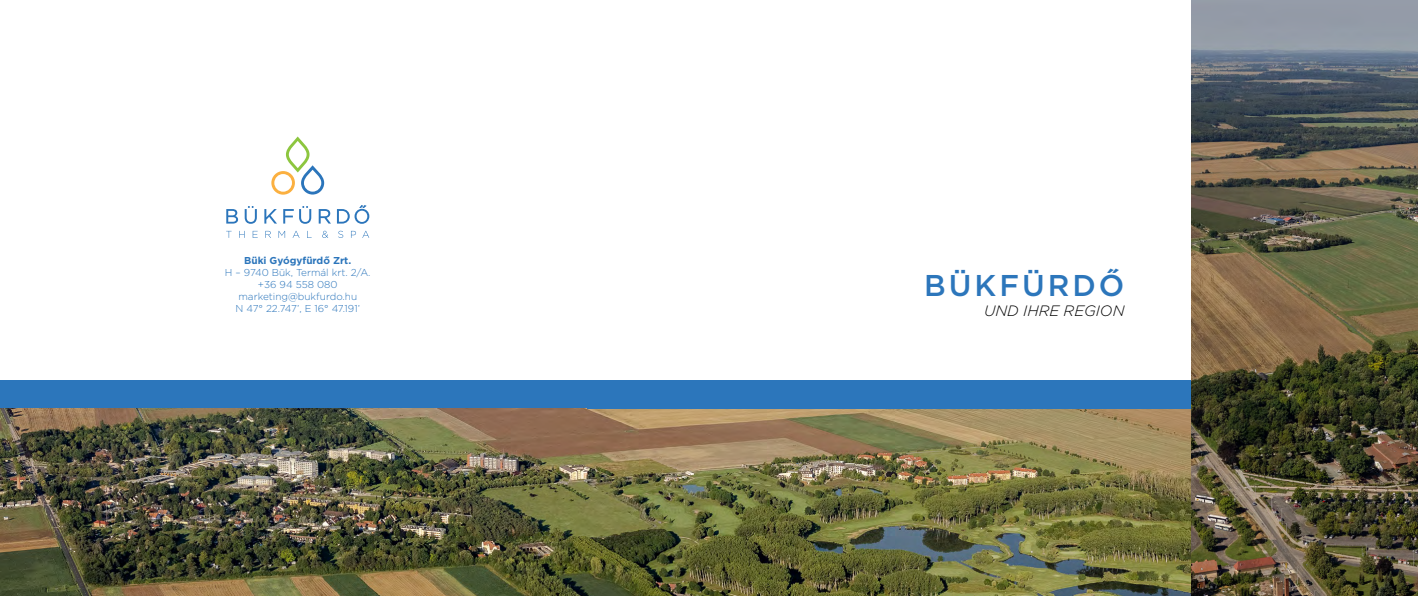
<style>
.page{position:relative;width:1418px;height:596px;background:#fff}
.page>*{position:absolute;margin:0;border:0;box-sizing:border-box;transform-origin:0 0}
.t1{font:500 30px "Gotham";letter-spacing:.1em;color:#2c76bb}
.t2{font:italic 300 15px "Gotham";color:#000}
.t3{font:300 10px/12px "Gotham";color:#2b75bb;text-align:center}
.t4{font:700 10px "Gotham";color:#2b75bb}
</style>
<div class="page">
<svg style="left:226px;top:205px;width:143px;height:19px"></svg>
<svg style="left:226px;top:230px;width:143px;height:8px"></svg>
<svg style="left:271px;top:136px;width:53px;height:58px"></svg>
<div style="left:0;top:380px;width:604px;height:28px;background:#2c76bb"></div>
<img style="left:0;top:408px;width:1191px;height:187px">
<div style="left:587px;top:380px;width:612px;height:28px;background:#2c76bb"></div>
<img style="left:1191px;top:0;width:226px;height:595px">
<p class="t4" style="left:244px;top:253px;width:109px">Büki Gyógyfürdő Zrt.</p>
<p class="t3" style="left:225px;top:266px;width:147px">H – 9740 Bük, Termál krt. 2/A. +36 94 558 080 marketing@bukfurdo.hu<br>N 47° 22.747’, E 16° 47.191’</p>
<h1 class="t1" style="left:924px;top:266px;width:202px">BÜKFÜRDŐ</h1>
<h2 class="t2" style="left:984px;top:300px;width:142px">UND IHRE REGION</h2>
</div>
